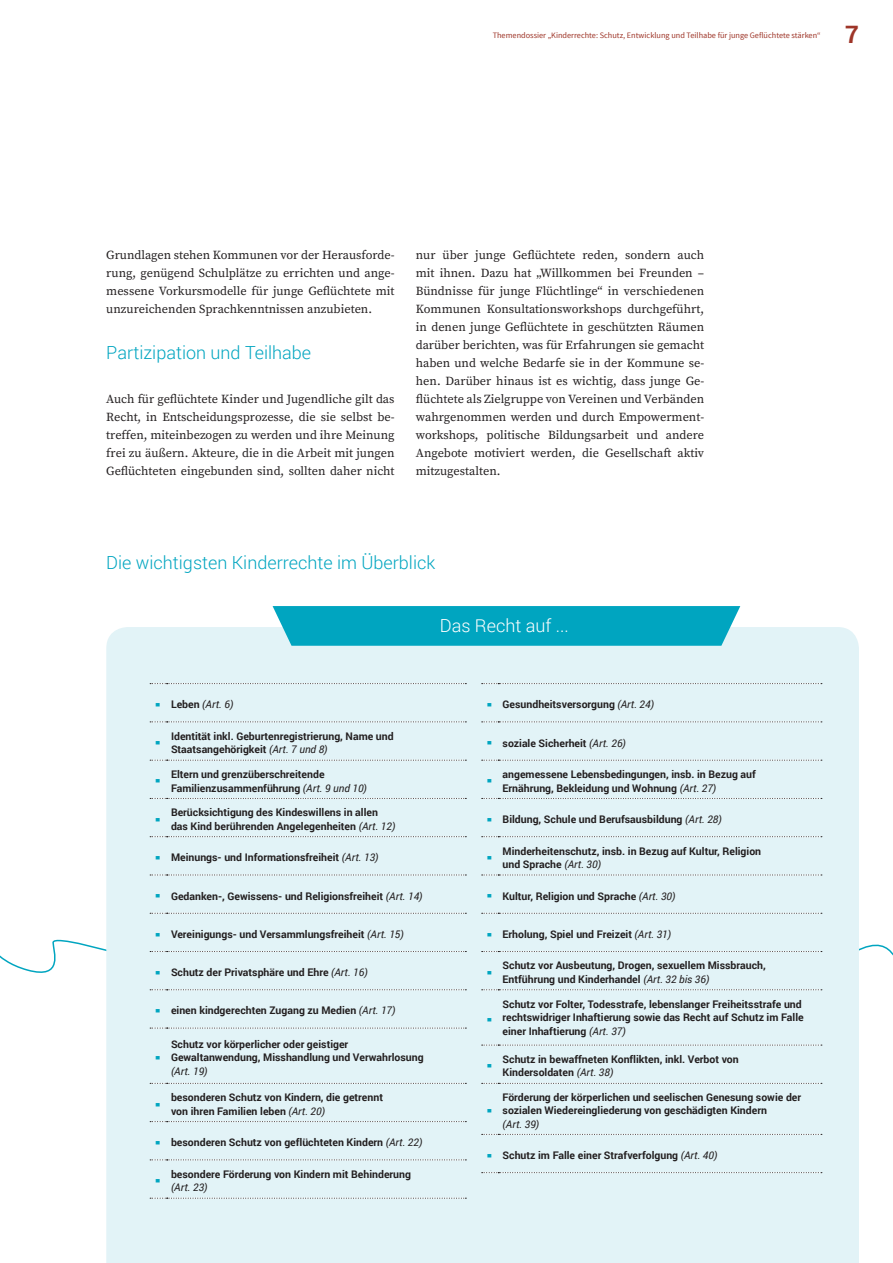
<style>
.page{position:relative;width:893px;height:1263px;background:#fff}
.page>*{position:absolute;margin:0;border:0;box-sizing:border-box;transform-origin:0 0}
.t1{font:700 27px "Roboto";color:#00a5c0}
.t2{font:700 24px "Roboto";color:#9e3528}
.t3{font:300 18px "Roboto";color:#00a5c0}
.t4{font:300 18px "Roboto";color:#fff}
.t5{font:12.3px/18px "Source Serif Pro";color:#231f20;text-align:justify}
.t6{font:700 10.5px/13.5px "Roboto";color:#231f20}
.t7{font:italic 10.5px "Roboto";color:#231f20}
.t8{font:8.25px "Source Sans Pro";color:#9e3528}
.s1{font-weight:700;font-style:normal}
.s2{font-weight:400;font-style:italic}
</style>
<div class="page">
<svg style="left:0;top:939px;width:106px;height:34px"></svg>
<div style="left:106px;top:627px;width:753px;height:636px;background:#e2f3f7"></div>
<svg style="left:273px;top:606px;width:467px;height:40px;background:#0aa8c2"></svg>
<svg style="left:150px;top:683px;width:316px;height:1px"></svg>
<svg style="left:150px;top:721px;width:316px;height:1px"></svg>
<svg style="left:150px;top:760px;width:316px;height:1px"></svg>
<svg style="left:150px;top:798px;width:316px;height:1px"></svg>
<svg style="left:150px;top:836px;width:316px;height:1px"></svg>
<svg style="left:150px;top:874px;width:316px;height:1px"></svg>
<svg style="left:150px;top:913px;width:316px;height:1px"></svg>
<svg style="left:150px;top:951px;width:316px;height:1px"></svg>
<svg style="left:150px;top:989px;width:316px;height:1px"></svg>
<svg style="left:150px;top:1028px;width:316px;height:1px"></svg>
<svg style="left:150px;top:1083px;width:316px;height:1px"></svg>
<svg style="left:150px;top:1121px;width:316px;height:1px"></svg>
<svg style="left:150px;top:1159px;width:316px;height:1px"></svg>
<svg style="left:150px;top:1198px;width:316px;height:1px"></svg>
<svg style="left:482px;top:683px;width:340px;height:1px"></svg>
<svg style="left:482px;top:721px;width:340px;height:1px"></svg>
<svg style="left:482px;top:760px;width:340px;height:1px"></svg>
<svg style="left:482px;top:798px;width:340px;height:1px"></svg>
<svg style="left:482px;top:836px;width:340px;height:1px"></svg>
<svg style="left:482px;top:875px;width:340px;height:1px"></svg>
<svg style="left:482px;top:913px;width:340px;height:1px"></svg>
<svg style="left:482px;top:951px;width:340px;height:1px"></svg>
<svg style="left:482px;top:989px;width:340px;height:1px"></svg>
<svg style="left:482px;top:1045px;width:340px;height:1px"></svg>
<svg style="left:482px;top:1083px;width:340px;height:1px"></svg>
<svg style="left:482px;top:1134px;width:340px;height:1px"></svg>
<svg style="left:482px;top:1172px;width:340px;height:1px"></svg>
<p class="t8" style="left:493px;top:30px;width:329px">Themendossier „Kinderrechte: Schutz, Entwicklung und Teilhabe für junge Geflüchtete stärken“</p>
<h2 class="t2" style="left:845px;top:17px;width:15px">7</h2>
<p class="t5" style="left:106px;top:246px;width:290px">Grundlagen stehen Kommunen vor der Herausforde&shy;rung, genügend Schulplätze zu errichten und ange&shy;messene Vorkursmodelle für junge Geflüchtete mit unzureichenden Sprachkenntnissen anzubieten.</p>
<h3 class="t3" style="left:106px;top:340px;width:206px">Partizipation und Teilhabe</h3>
<p class="t5" style="left:106px;top:390px;width:290px">Auch für geflüchtete Kinder und Jugendliche gilt das Recht, in Entscheidungsprozesse, die sie selbst be&shy;treffen, miteinbezogen zu werden und ihre Meinung frei zu äußern. Akteure, die in die Arbeit mit jungen Geflüchteten eingebunden sind, sollten daher nicht</p>
<p class="t5" style="left:416px;top:246px;width:290px">nur über junge Geflüchtete reden, sondern auch mit ihnen. Dazu hat „Willkommen bei Freunden – Bündnisse für junge Flüchtlinge“ in verschiedenen Kommunen Konsultationsworkshops durchgeführt, in denen junge Geflüchtete in geschützten Räumen darüber berichten, was für Erfahrungen sie gemacht haben und welche Bedarfe sie in der Kommune se&shy;hen. Darüber hinaus ist es wichtig, dass junge Ge&shy;flüchtete als Zielgruppe von Vereinen und Verbänden wahrgenommen werden und durch Empowerment&shy;workshops, politische Bildungsarbeit und andere Angebote motiviert werden, die Gesellschaft aktiv mitzugestalten.</p>
<h3 class="t3" style="left:106px;top:550px;width:330px">Die wichtigsten Kinderrechte im Überblick</h3>
<h3 class="t4" style="left:440px;top:613px;width:130px">Das Recht auf ...</h3>
<h1 class="t1" style="left:154px;top:685px;width:10px">·</h1>
<p class="t7" style="left:171px;top:697px;width:64px"><span class="s1">Leben</span> (Art. 6)</p>
<h1 class="t1" style="left:154px;top:723px;width:10px">·</h1>
<p class="t6" style="left:171px;top:729px;width:224px">Identität inkl. Geburtenregistrierung, Name und<br>Staatsangehörigkeit <span class="s2">(Art. 7 und 8)</span></p>
<h1 class="t1" style="left:154px;top:762px;width:10px">·</h1>
<p class="t6" style="left:171px;top:767px;width:197px">Eltern und grenzüberschreitende<br>Familienzusammenführung <span class="s2">(Art. 9 und 10)</span></p>
<h1 class="t1" style="left:154px;top:800px;width:10px">·</h1>
<p class="t6" style="left:171px;top:805px;width:226px">Berücksichtigung des Kindeswillens in allen das Kind berührenden Angelegenheiten <span class="s2">(Art. 12)</span></p>
<h1 class="t1" style="left:154px;top:838px;width:10px">·</h1>
<p class="t6" style="left:171px;top:850px;width:209px">Meinungs- und Informationsfreiheit <span class="s2">(Art. 13)</span></p>
<h1 class="t1" style="left:154px;top:877px;width:10px">·</h1>
<p class="t6" style="left:171px;top:889px;width:253px">Gedanken-, Gewissens- und Religionsfreiheit <span class="s2">(Art. 14)</span></p>
<h1 class="t1" style="left:154px;top:915px;width:10px">·</h1>
<p class="t6" style="left:171px;top:927px;width:234px">Vereinigungs- und Versammlungsfreiheit <span class="s2">(Art. 15)</span></p>
<h1 class="t1" style="left:154px;top:953px;width:10px">·</h1>
<p class="t6" style="left:171px;top:965px;width:198px">Schutz der Privatsphäre und Ehre <span class="s2">(Art. 16)</span></p>
<h1 class="t1" style="left:154px;top:991px;width:10px">·</h1>
<p class="t6" style="left:171px;top:1003px;width:226px">einen kindgerechten Zugang zu Medien <span class="s2">(Art. 17)</span></p>
<h1 class="t1" style="left:154px;top:1038px;width:10px">·</h1>
<p class="t6" style="left:171px;top:1037px;width:254px">Schutz vor körperlicher oder geistiger<br>Gewaltanwendung, Misshandlung und Verwahrlosung</p>
<p class="t7" style="left:171px;top:1064px;width:38px">(Art. 19)</p>
<h1 class="t1" style="left:154px;top:1085px;width:10px">·</h1>
<p class="t6" style="left:171px;top:1090px;width:214px">besonderen Schutz von Kindern, die getrennt von ihren Familien leben <span class="s2">(Art. 20)</span></p>
<h1 class="t1" style="left:154px;top:1123px;width:10px">·</h1>
<p class="t6" style="left:171px;top:1135px;width:253px">besonderen Schutz von geflüchteten Kindern <span class="s2">(Art. 22)</span></p>
<h1 class="t1" style="left:154px;top:1161px;width:10px">·</h1>
<p class="t6" style="left:171px;top:1167px;width:241px">besondere Förderung von Kindern mit Behinderung</p>
<p class="t7" style="left:171px;top:1180px;width:38px">(Art. 23)</p>
<h1 class="t1" style="left:486px;top:685px;width:10px">·</h1>
<p class="t6" style="left:503px;top:697px;width:153px">Gesundheitsversorgung <span class="s2">(Art. 24)</span></p>
<h1 class="t1" style="left:486px;top:723px;width:10px">·</h1>
<p class="t6" style="left:503px;top:736px;width:125px">soziale Sicherheit <span class="s2">(Art. 26)</span></p>
<h1 class="t1" style="left:486px;top:762px;width:10px">·</h1>
<p class="t6" style="left:503px;top:767px;width:255px">angemessene Lebensbedingungen, insb. in Bezug auf<br>Ernährung, Bekleidung und Wohnung <span class="s2">(Art. 27)</span></p>
<h1 class="t1" style="left:486px;top:800px;width:10px">·</h1>
<p class="t6" style="left:503px;top:812px;width:221px">Bildung, Schule und Berufsausbildung <span class="s2">(Art. 28)</span></p>
<h1 class="t1" style="left:486px;top:838px;width:10px">·</h1>
<p class="t6" style="left:503px;top:844px;width:260px">Minderheitenschutz, insb. in Bezug auf Kultur, Religion und Sprache <span class="s2">(Art. 30)</span></p>
<h1 class="t1" style="left:486px;top:877px;width:10px">·</h1>
<p class="t6" style="left:503px;top:889px;width:174px">Kultur, Religion und Sprache <span class="s2">(Art. 30)</span></p>
<h1 class="t1" style="left:486px;top:915px;width:10px">·</h1>
<p class="t6" style="left:503px;top:927px;width:170px">Erholung, Spiel und Freizeit <span class="s2">(Art. 31)</span></p>
<h1 class="t1" style="left:486px;top:953px;width:10px">·</h1>
<p class="t6" style="left:503px;top:958px;width:265px">Schutz vor Ausbeutung, Drogen, sexuellem Missbrauch,<br>Entführung und Kinderhandel <span class="s2">(Art. 32 bis 36)</span></p>
<h1 class="t1" style="left:486px;top:1000px;width:10px">·</h1>
<p class="t6" style="left:503px;top:997px;width:303px">Schutz vor Folter, Todesstrafe, lebenslanger Freiheitsstrafe und rechtswidriger Inhaftierung sowie das Recht auf Schutz im Falle einer Inhaftierung <span class="s2">(Art. 37)</span></p>
<h1 class="t1" style="left:486px;top:1047px;width:10px">·</h1>
<p class="t6" style="left:503px;top:1052px;width:238px">Schutz in bewaffneten Konflikten, inkl. Verbot von<br>Kindersoldaten <span class="s2">(Art. 38)</span></p>
<h1 class="t1" style="left:486px;top:1091px;width:10px">·</h1>
<p class="t6" style="left:503px;top:1090px;width:300px">Förderung der körperlichen und seelischen Genesung sowie der sozialen Wiedereingliederung von geschädigten Kindern</p>
<p class="t7" style="left:503px;top:1117px;width:38px">(Art. 39)</p>
<h1 class="t1" style="left:486px;top:1136px;width:10px">·</h1>
<p class="t6" style="left:503px;top:1148px;width:216px">Schutz im Falle einer Strafverfolgung <span class="s2">(Art. 40)</span></p>
</div>
